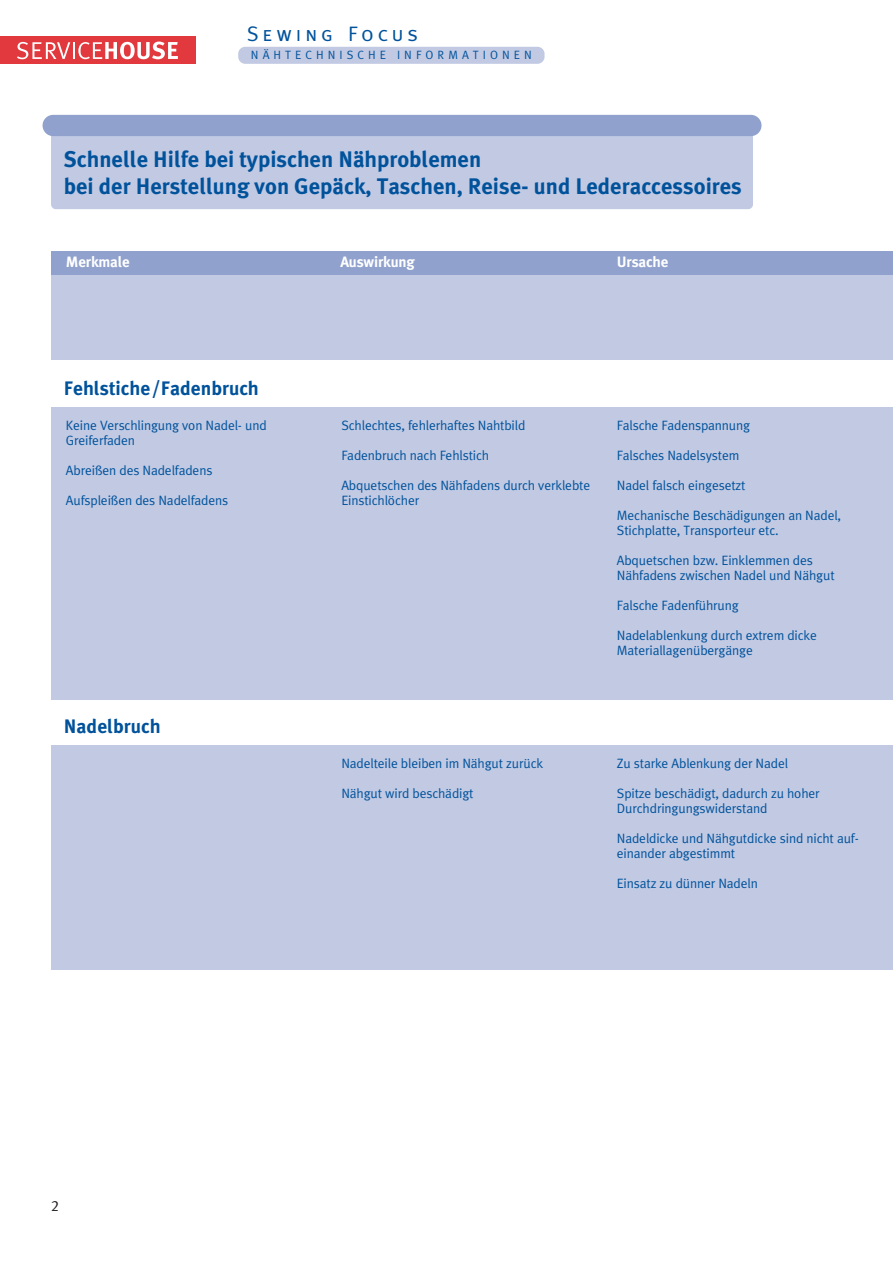
<style>
.page{position:relative;width:893px;height:1262px;background:#fff}
.page>*{position:absolute;margin:0;border:0;box-sizing:border-box;transform-origin:0 0}
.t1{font:700 22.5px/27px "Schmetz";color:#00529b}
.t2{font:21px "Meta Caps";letter-spacing:.185em;color:#00529b}
.t3{font:700 19.5px "Schmetz";color:#00529b}
.t4{font:700 15px "Schmetz";letter-spacing:-.01em;color:#fff}
.t5{font:15px "Schmetz Normal";color:#231f20}
.t6{font:13.5px/15px "Schmetz Normal";letter-spacing:-.01em;color:#00529b}
.t7{font:12px "Schmetz Normal";letter-spacing:.335em;color:#00529b}
</style>
<div class="page">
<div style="left:0;top:36px;width:196px;height:28px;background:#e1393e"></div>
<svg style="left:17px;top:42px;width:161px;height:17px"></svg>
<div style="left:238px;top:47px;width:306px;height:17px;background:#c1c9e3;border-radius:7px"></div>
<div style="left:51px;top:125px;width:702px;height:84px;background:#c1c9e3;border-radius:5px"></div>
<div style="left:43px;top:115px;width:718px;height:21px;background:#90a1cd;border-radius:11px"></div>
<div style="left:51px;top:274px;width:841px;height:86px;background:#c1c9e3"></div>
<div style="left:51px;top:251px;width:841px;height:23px;background:#90a1cd"></div>
<div style="left:51px;top:407px;width:841px;height:293px;background:#c1c9e3"></div>
<div style="left:51px;top:745px;width:841px;height:225px;background:#c1c9e3"></div>
<h2 class="t2" style="left:247px;top:22px;width:172px">Sewing Focus</h2>
<p class="t7" style="left:251px;top:50px;width:282px">NÄHTECHNISCHE INFORMATIONEN</p>
<h1 class="t1" style="left:64px;top:147px;width:679px">Schnelle Hilfe bei typischen Nähproblemen<br>bei der Herstellung von Gepäck, Taschen, Reise- und Lederaccessoires</h1>
<p class="t4" style="left:66px;top:256px;width:65px">Merkmale</p>
<p class="t4" style="left:340px;top:256px;width:76px">Auswirkung</p>
<p class="t4" style="left:617px;top:256px;width:53px">Ursache</p>
<h3 class="t3" style="left:64px;top:381px;width:196px">Fehlstiche/Fadenbruch</h3>
<p class="t6" style="left:66px;top:419px;width:202px">Keine Verschlingung von Nadel- und<br>Greiferfaden</p>
<p class="t6" style="left:66px;top:464px;width:148px">Abreißen des Nadelfadens</p>
<p class="t6" style="left:66px;top:494px;width:164px">Aufspleißen des Nadelfadens</p>
<h3 class="t3" style="left:64px;top:719px;width:98px">Nadelbruch</h3>
<p class="t6" style="left:341px;top:419px;width:185px">Schlechtes, fehlerhaftes Nahtbild</p>
<p class="t6" style="left:341px;top:449px;width:149px">Fadenbruch nach Fehlstich</p>
<p class="t6" style="left:341px;top:479px;width:250px">Abquetschen des Nähfadens durch verklebte<br>Einstichlöcher</p>
<p class="t6" style="left:617px;top:419px;width:135px">Falsche Fadenspannung</p>
<p class="t6" style="left:617px;top:449px;width:124px">Falsches Nadelsystem</p>
<p class="t6" style="left:617px;top:479px;width:130px">Nadel falsch eingesetzt</p>
<p class="t6" style="left:617px;top:509px;width:226px">Mechanische Beschädigungen an Nadel,<br>Stichplatte, Transporteur etc.</p>
<p class="t6" style="left:617px;top:554px;width:219px">Abquetschen bzw. Einklemmen des<br>Nähfadens zwischen Nadel und Nähgut</p>
<p class="t6" style="left:617px;top:599px;width:123px">Falsche Fadenführung</p>
<p class="t6" style="left:617px;top:629px;width:201px">Nadelablenkung durch extrem dicke<br>Materiallagenübergänge</p>
<p class="t6" style="left:341px;top:757px;width:203px">Nadelteile bleiben im Nähgut zurück</p>
<p class="t6" style="left:341px;top:787px;width:134px">Nähgut wird beschädigt</p>
<p class="t6" style="left:617px;top:757px;width:173px">Zu starke Ablenkung der Nadel</p>
<p class="t6" style="left:617px;top:787px;width:204px">Spitze beschädigt, dadurch zu hoher<br>Durchdringungswiderstand</p>
<p class="t6" style="left:617px;top:832px;width:243px">Nadeldicke und Nähgutdicke sind nicht auf&shy;einander abgestimmt</p>
<p class="t6" style="left:617px;top:877px;width:142px">Einsatz zu dünner Nadeln</p>
<p class="t5" style="left:51px;top:1200px;width:10px">2</p>
</div>
